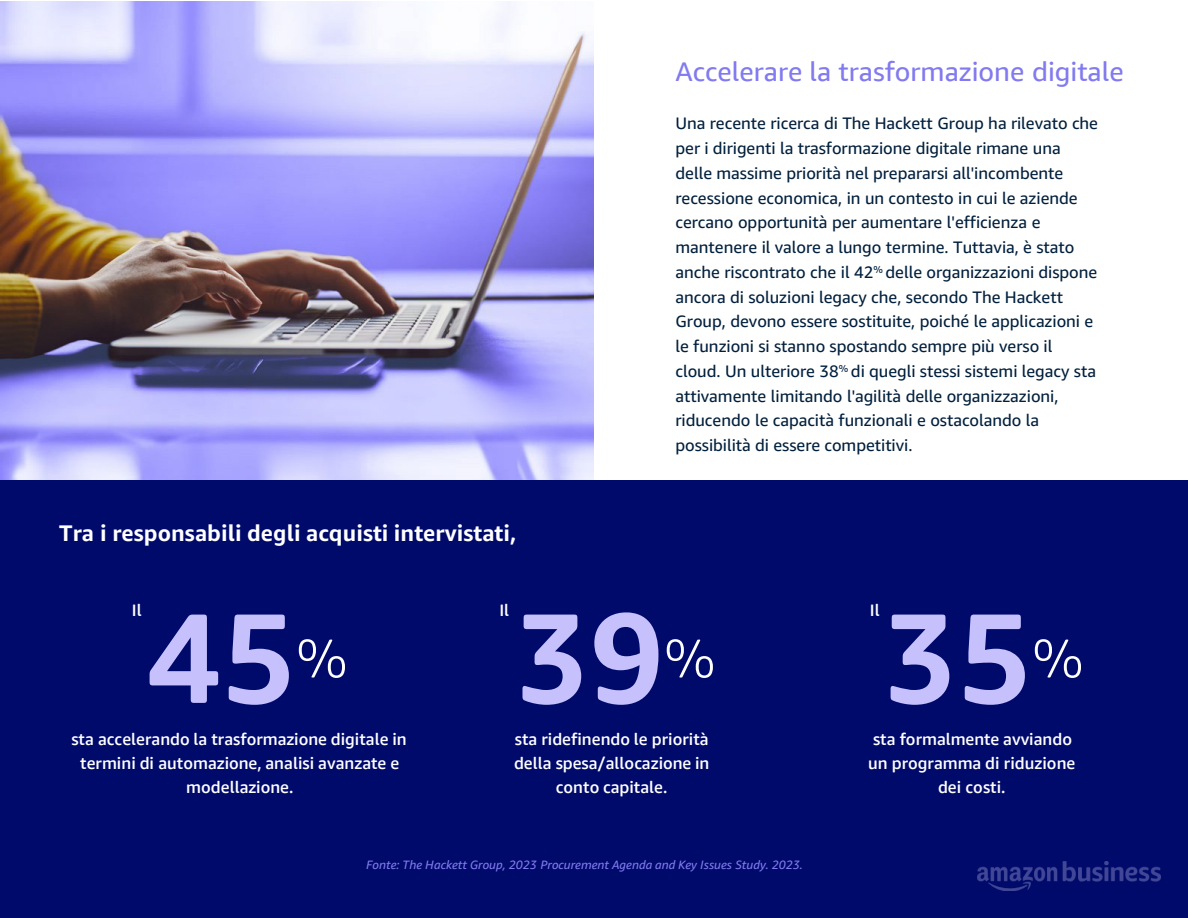
<style>
.page{position:relative;width:1188px;height:918px;background:#fff}
.page>*{position:absolute;margin:0;border:0;box-sizing:border-box;transform-origin:0 0}
.t1{font:700 127.5px "Amazon Ember Display";color:#c6c0fd}
.t2{font:300 54.75px "Amazon Ember Display";color:#fff}
.t3{font:27px "Amazon Ember Display";color:#827af0}
.t4{font:700 22.5px "Amazon Ember";letter-spacing:.005em;color:#fff}
.t5{font:16.5px/24.8px "Amazon Ember";letter-spacing:-.005em;color:#001f3c}
.t6{font:500 16.5px/24px "Amazon Ember Display";color:#fff;text-align:center}
.t7{font:italic 12px "Amazon Ember";color:#827af0}
</style>
<div class="page">
<img style="left:0;top:1px;width:594px;height:480px">
<div style="left:0;top:481px;width:1188px;height:437px;background:#000a6b"></div>
<img style="left:977px;top:862px;width:183px;height:29px">
<p class="t4" style="left:59px;top:519px;width:459px">Tra i responsabili degli acquisti intervistati,</p>
<p class="t3" style="left:675px;top:55px;width:450px">Accelerare la trasformazione digitale</p>
<p class="t5" style="left:675px;top:111px;width:424px">Una recente ricerca di The Hackett Group ha rilevato che per i dirigenti la trasformazione digitale rimane una delle massime priorità nel prepararsi all'incombente recessione economica, in un contesto in cui le aziende cercano opportunità per aumentare l'efficienza e mantenere il valore a lungo termine. Tuttavia, è stato anche riscontrato che il 42<sup>%</sup> delle organizzazioni dispone ancora di soluzioni legacy che, secondo The Hackett Group, devono essere sostituite, poiché le applicazioni e le funzioni si stanno spostando sempre più verso il cloud. Un ulteriore 38<sup>%</sup> di quegli stessi sistemi legacy sta attivamente limitando l'agilità delle organizzazioni, riducendo le capacità funzionali e ostacolando la possibilità di essere competitivi.</p>
<p class="t6" style="left:132px;top:599px;width:11px">Il</p>
<p class="t6" style="left:499px;top:599px;width:11px">Il</p>
<p class="t6" style="left:870px;top:599px;width:11px">Il</p>
<p class="t1" style="left:515px;top:578px;width:151px">39</p>
<p class="t1" style="left:147px;top:578px;width:151px">45</p>
<p class="t2" style="left:296px;top:625px;width:53px">%</p>
<p class="t2" style="left:664px;top:625px;width:53px">%</p>
<p class="t1" style="left:883px;top:578px;width:151px">35</p>
<p class="t2" style="left:1032px;top:625px;width:53px">%</p>
<p class="t6" style="left:71px;top:727px;width:337px">sta accelerando la trasformazione digitale in termini di automazione, analisi avanzate e modellazione.</p>
<p class="t6" style="left:514px;top:727px;width:197px">sta ridefinendo le priorità della spesa/allocazione in conto capitale.</p>
<p class="t7" style="left:366px;top:857px;width:438px">Fonte: The Hackett Group, 2023 Procurement Agenda and Key Issues Study. 2023.</p>
<p class="t6" style="left:868px;top:727px;width:209px">sta formalmente avviando un programma di riduzione dei costi.</p>
</div>
